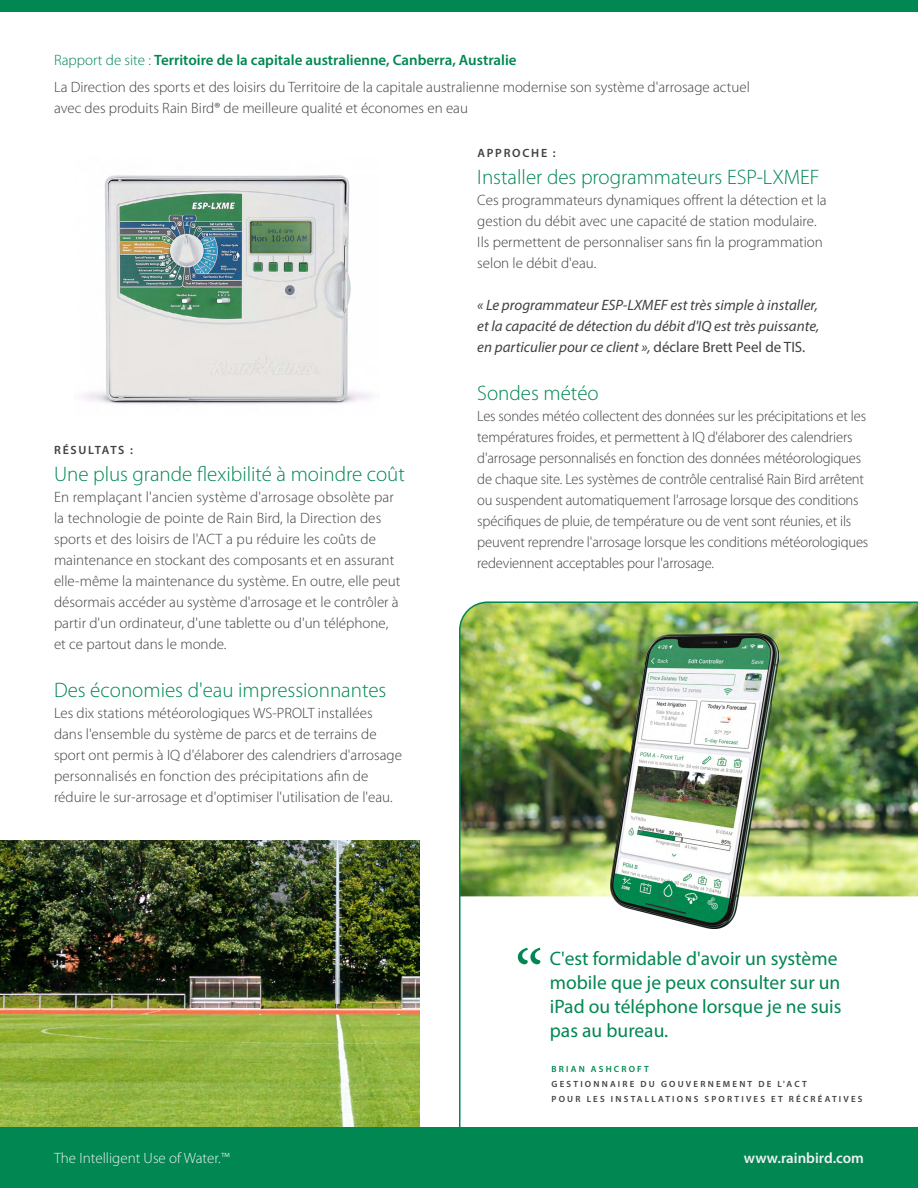
<style>
.page{position:relative;width:918px;height:1188px;background:#fff}
.page>*{position:absolute;margin:0;border:0;box-sizing:border-box;transform-origin:0 0}
.t1{font:72px "Minion Pro";color:#008752}
.t2{font:300 21px "Myriad Pro";color:#008752}
.t3{font:19.5px/24px "Myriad Pro";color:#008752}
.t4{font:300 15px/21px "Myriad Pro";color:#414042}
.t5{font:italic 15px/21px "Myriad Pro";color:#414042;text-align:justify}
.t6{font:300 15px "Myriad Pro";color:#f0f0f0}
.t7{font:600 15px "Myriad Pro";color:#f0f0f0}
.t8{font:600 12px "Myriad Pro";letter-spacing:.145em;color:#414042}
.t9{font:600 9px/15px "Myriad Pro";letter-spacing:.245em;color:#414042}
.t10{font:600 9px "Myriad Pro";letter-spacing:.245em;color:#008752}
.s1{color:#008752}
.s2{font-weight:600;color:#008752}
.s3{font-style:normal}
</style>
<div class="page">
<img style="left:0;top:841px;width:419px;height:287px">
<img style="left:459px;top:601px;width:459px;height:527px">
<img style="left:610px;top:634px;width:169px;height:294px">
<div style="left:0;top:1128px;width:918px;height:60px;background:#008752"></div>
<div style="left:0;top:0;width:918px;height:12px;background:#008752"></div>
<img style="left:82px;top:175px;width:289px;height:230px">
<p class="t4" style="left:54px;top:47px;width:697px;line-height:26.2px"><span class="s1">Rapport de site :</span> <span class="s2">Territoire de la capitale australienne, Canberra, Australie<br></span>La Direction des sports et des loisirs du Territoire de la capitale australienne modernise son système d'arrosage actuel</p>
<p class="t4" style="left:54px;top:97px;width:416px">avec des produits Rain Bird® de meilleure qualité et économes en eau</p>
<p class="t8" style="left:477px;top:145px;width:80px">APPROCHE :</p>
<h2 class="t2" style="left:477px;top:165px;width:344px">Installer des programmateurs ESP-LXMEF</h2>
<p class="t4" style="left:477px;top:190px;width:351px">Ces programmateurs dynamiques offrent la détection et la gestion du débit avec une capacité de station modulaire.<br>Ils permettent de personnaliser sans fin la programmation selon le débit d'eau.</p>
<p class="t5" style="left:477px;top:294px;width:343px">« Le programmateur ESP-LXMEF est très simple à installer, et la capacité de détection du débit d'IQ est très puissante, en particulier pour ce client », <span class="s3">déclare Brett Peel de TIS.</span></p>
<h2 class="t2" style="left:477px;top:381px;width:123px">Sondes météo</h2>
<p class="t4" style="left:477px;top:406px;width:393px">Les sondes météo collectent des données sur les précipitations et les températures froides, et permettent à IQ d'élaborer des calendriers d'arrosage personnalisés en fonction des données météorologiques de chaque site. Les systèmes de contrôle centralisé Rain Bird arrêtent ou suspendent automatiquement l'arrosage lorsque des conditions spécifiques de pluie, de température ou de vent sont réunies, et ils peuvent reprendre l'arrosage lorsque les conditions météorologiques redeviennent acceptables pour l'arrosage.</p>
<p class="t8" style="left:54px;top:442px;width:80px">RÉSULTATS :</p>
<h2 class="t2" style="left:54px;top:461px;width:352px">Une plus grande flexibilité à moindre coût</h2>
<p class="t4" style="left:54px;top:486px;width:348px">En remplaçant l'ancien système d'arrosage obsolète par la technologie de pointe de Rain Bird, la Direction des sports et des loisirs de l'ACT a pu réduire les coûts de maintenance en stockant des composants et en assurant elle-même la maintenance du système. En outre, elle peut désormais accéder au système d'arrosage et le contrôler à partir d'un ordinateur, d'une tablette ou d'un téléphone, et ce partout dans le monde.</p>
<h2 class="t2" style="left:54px;top:677px;width:334px">Des économies d'eau impressionnantes</h2>
<p class="t4" style="left:54px;top:702px;width:350px">Les dix stations météorologiques WS-PROLT installées dans l'ensemble du système de parcs et de terrains de sport ont permis à IQ d'élaborer des calendriers d'arrosage personnalisés en fonction des précipitations afin de réduire le sur-arrosage et d'optimiser l'utilisation de l'eau.</p>
<h1 class="t1" style="left:515px;top:928px;width:30px">“</h1>
<h3 class="t3" style="left:550px;top:946px;width:293px">C'est formidable d'avoir un système mobile que je peux consulter sur un iPad ou téléphone lorsque je ne suis pas au bureau.</h3>
<p class="t10" style="left:551px;top:1063px;width:99px">BRIAN ASHCROFT</p>
<p class="t9" style="left:551px;top:1076px;width:313px">GESTIONNAIRE DU GOUVERNEMENT DE L'ACT<br>POUR LES INSTALLATIONS SPORTIVES ET RÉCRÉATIVES</p>
<p class="t6" style="left:54px;top:1149px;width:177px">The Intelligent Use of Water.™</p>
<p class="t7" style="left:744px;top:1149px;width:122px">www.rainbird.com</p>
</div>
